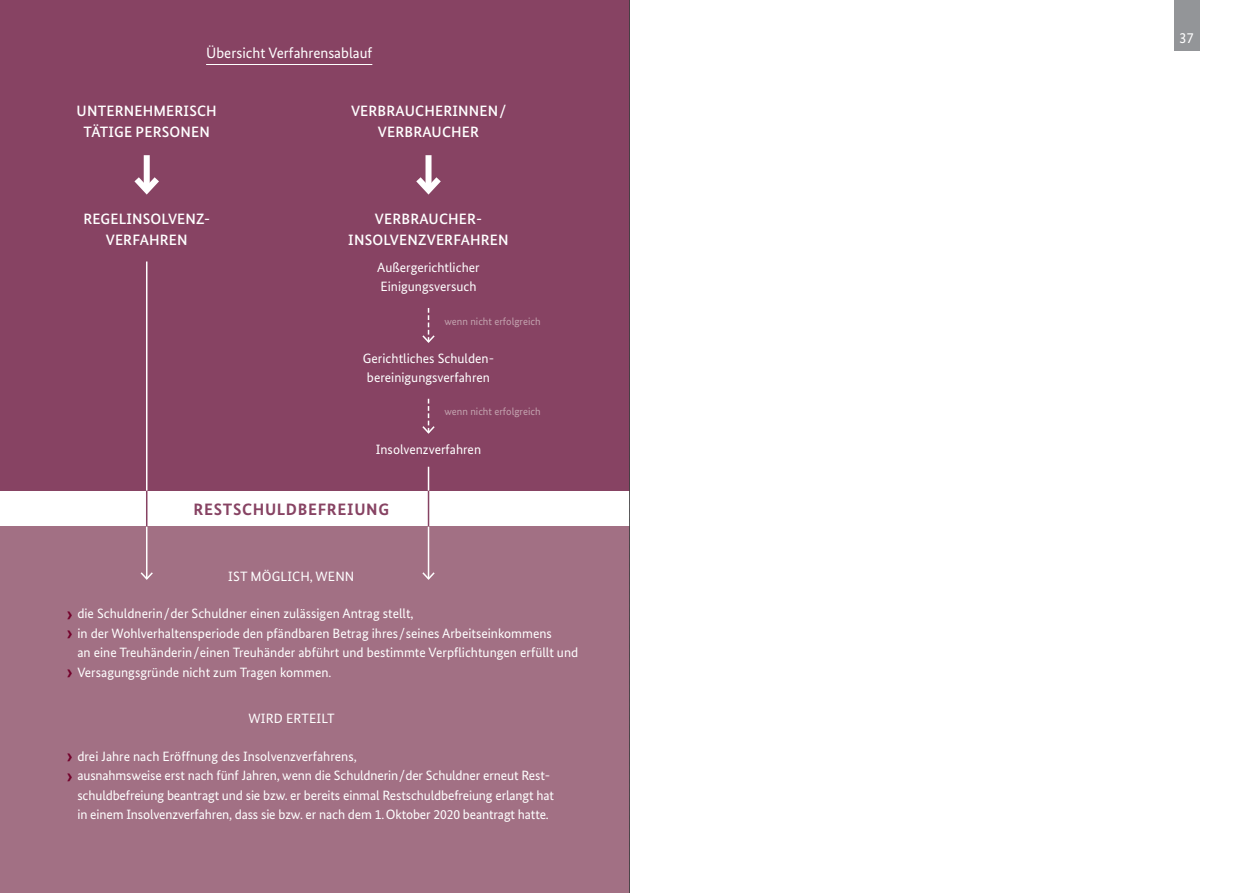
<style>
.page{position:relative;width:1259px;height:893px;background:#fff}
.page>*{position:absolute;margin:0;border:0;box-sizing:border-box;transform-origin:0 0}
.t1{font:700 19.5px "Bundes Sans";color:#73012b}
.t2{font:700 16.5px "Bundes Sans";letter-spacing:.04em;color:#874363}
.t3{font:500 15px/21px "Bundes Sans";letter-spacing:.01em;color:#fff;text-align:center}
.t4{font:15px "Bundes Sans";color:#fff}
.t5{font:14.85px "Bundes Sans";color:#fff}
.t6{font:13.5px/19.5px "Bundes Sans";color:#fff}
.t7{font:10.5px "Bundes Sans";color:#c3a3af}
</style>
<div class="page">
<div style="left:1173px;top:0;width:26px;height:51px;background:#939598"></div>
<hr style="left:428px;top:486px;width:1px;height:44px;background:#874363">
<hr style="left:146px;top:488px;width:1px;height:42px;background:#874363">
<div style="left:0;top:0;width:629px;height:491px;background:#874363"></div>
<div style="left:144px;top:155px;width:6px;height:35px;background:#fff"></div>
<svg style="left:134px;top:171px;width:25px;height:24px"></svg>
<div style="left:425px;top:155px;width:6px;height:35px;background:#fff"></div>
<svg style="left:416px;top:171px;width:25px;height:24px"></svg>
<hr style="left:146px;top:261px;width:1px;height:230px;background:#fff">
<svg style="left:428px;top:467px;width:1px;height:24px"></svg>
<svg style="left:422px;top:308px;width:13px;height:35px"></svg>
<svg style="left:422px;top:399px;width:13px;height:35px"></svg>
<div style="left:0;top:527px;width:629px;height:366px;background:#a27084"></div>
<hr style="left:146px;top:527px;width:1px;height:52px;background:#fff">
<svg style="left:140px;top:571px;width:13px;height:9px"></svg>
<hr style="left:428px;top:527px;width:1px;height:52px;background:#fff">
<svg style="left:422px;top:571px;width:13px;height:9px"></svg>
<hr style="left:206px;top:64px;width:166px;height:1px;background:#fff">
<svg style="left:629px;top:0;width:1px;height:893px"></svg>
<p class="t4" style="left:206px;top:44px;width:168px">Übersicht Verfahrensablauf</p>
<p class="t3" style="left:77px;top:101px;width:142px">UNTERNEHMERISCH<br>TÄTIGE PERSONEN</p>
<p class="t3" style="left:351px;top:101px;width:157px">VERBRAUCHERINNEN /<br>VERBRAUCHER</p>
<p class="t3" style="left:83px;top:208px;width:128px">REGELINSOLVENZ-</p>
<p class="t3" style="left:375px;top:208px;width:109px">VERBRAUCHER-</p>
<p class="t3" style="left:106px;top:229px;width:83px">VERFAHREN</p>
<p class="t3" style="left:348px;top:229px;width:162px">INSOLVENZVERFAHREN</p>
<p class="t6" style="left:377px;top:258px;width:104px">Außergerichtlicher<br>Einigungsversuch</p>
<p class="t7" style="left:444px;top:316px;width:98px">wenn nicht erfolgreich</p>
<p class="t6" style="left:363px;top:349px;width:133px">Gerichtliches Schulden-</p>
<p class="t6" style="left:367px;top:368px;width:125px">bereinigungsverfahren</p>
<p class="t7" style="left:444px;top:406px;width:98px">wenn nicht erfolgreich</p>
<p class="t6" style="left:376px;top:439px;width:107px">Insolvenzverfahren</p>
<p class="t2" style="left:193px;top:500px;width:197px">RESTSCHULDBEFREIUNG</p>
<p class="t6" style="left:228px;top:566px;width:128px">IST MÖGLICH, WENN</p>
<p class="t6" style="left:77px;top:604px;width:502px">die Schuldnerin / der Schuldner einen zulässigen Antrag stellt,<br>in der Wohlverhaltensperiode den pfändbaren Betrag ihres / seines Arbeitseinkommens<br>an eine Treuhänderin / einen Treuhänder abführt und bestimmte Verpflichtungen erfüllt und Versagungsgründe nicht zum Tragen kommen.</p>
<p class="t6" style="left:248px;top:709px;width:88px">WIRD ERTEILT</p>
<p class="t6" style="left:77px;top:746px;width:281px">drei Jahre nach Eröffnung des Insolvenzverfahrens,</p>
<p class="t6" style="left:77px;top:785px;width:478px">schuldbefreiung beantragt und sie bzw. er bereits einmal Restschuldbefreiung erlangt hat in einem Insolvenzverfahren, dass sie bzw. er nach dem 1. Oktober 2020 beantragt hatte.</p>
<p class="t1" style="left:67px;top:602px;width:7px">›</p>
<p class="t1" style="left:67px;top:622px;width:7px">›</p>
<p class="t1" style="left:67px;top:661px;width:7px">›</p>
<p class="t1" style="left:67px;top:745px;width:7px">›</p>
<p class="t1" style="left:67px;top:764px;width:7px">›</p>
<p class="t6" style="left:77px;top:766px;width:474px">ausnahmsweise erst nach fünf Jahren, wenn die Schuldnerin / der Schuldner erneut Rest-</p>
<p class="t5" style="left:1179px;top:30px;width:16px">37</p>
</div>
